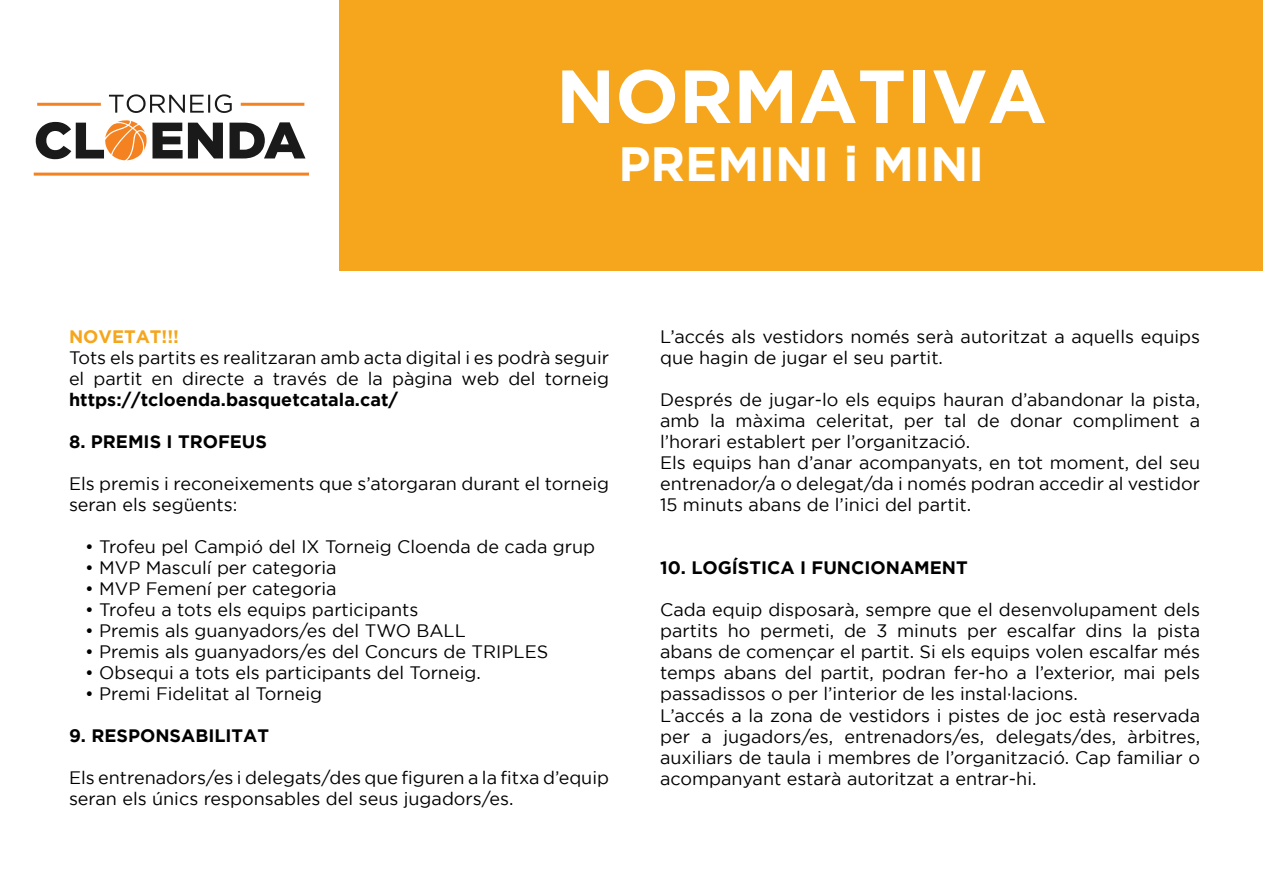
<style>
.page{position:relative;width:1263px;height:893px;background:#fff}
.page>*{position:absolute;margin:0;border:0;box-sizing:border-box;transform-origin:0 0}
.t1{font:700 75px "Gotham";color:#fff}
.t2{font:700 48px "Gotham";color:#fff}
.t3{font:18px/21px "Gotham";color:#000;text-align:justify}
.t4{font:700 18px "Gotham";color:#000}
.t5{font:700 18px "Gotham";color:#f5a61c}
.s1{font-weight:700}
</style>
<div class="page">
<svg style="left:109px;top:94px;width:123px;height:19px"></svg>
<svg style="left:36px;top:120px;width:269px;height:40px"></svg>
<hr style="left:241px;top:103px;width:63px;height:3px;background:#f58220">
<hr style="left:37px;top:103px;width:64px;height:3px;background:#f58220">
<hr style="left:34px;top:173px;width:275px;height:3px;background:#f58220">
<div style="left:340px;top:0;width:923px;height:270px;background:#f5a61c"></div>
<p class="t1" style="left:556px;top:53px;width:492px">NORMATIVA</p>
<p class="t2" style="left:618px;top:136px;width:367px">PREMINI i MINI</p>
<p class="t5" style="left:69px;top:326px;width:112px">NOVETAT!!!</p>
<p class="t3" style="left:69px;top:347px;width:542px">Tots els partits es realitzaran amb acta digital i es podrà seguir el partit en directe a través de la pàgina web del torneig <span class="s1">https://tcloenda.basquetcatala.cat/</span></p>
<p class="t4" style="left:69px;top:431px;width:199px">8. PREMIS I TROFEUS</p>
<p class="t3" style="left:69px;top:473px;width:541px">Els premis i reconeixements que s’atorgaran durant el torneig seran els següents:</p>
<p class="t3" style="left:85px;top:536px;width:511px">• Trofeu pel Campió del IX Torneig Cloenda de cada grup</p>
<p class="t3" style="left:85px;top:557px;width:253px">• MVP Masculí per categoria</p>
<p class="t3" style="left:85px;top:578px;width:253px">• MVP Femení per categoria</p>
<p class="t3" style="left:85px;top:599px;width:335px">• Trofeu a tots els equips participants</p>
<p class="t3" style="left:85px;top:620px;width:382px">• Premis als guanyadors/es del TWO BALL</p>
<p class="t3" style="left:85px;top:641px;width:465px">• Premis als guanyadors/es del Concurs de TRIPLES</p>
<p class="t3" style="left:85px;top:662px;width:397px">• Obsequi a tots els participants del Torneig.</p>
<p class="t3" style="left:85px;top:683px;width:239px">• Premi Fidelitat al Torneig</p>
<p class="t4" style="left:69px;top:725px;width:202px">9. RESPONSABILITAT</p>
<p class="t3" style="left:69px;top:767px;width:542px">Els entrenadors/es i delegats/des que figuren a la fitxa d’equip seran els únics responsables del seus jugadors/es.</p>
<p class="t3" style="left:660px;top:326px;width:541px">L’accés als vestidors només serà autoritzat a aquells equips que hagin de jugar el seu partit.</p>
<p class="t3" style="left:660px;top:389px;width:542px">Després de jugar-lo els equips hauran d’abandonar la pista, amb la màxima celeritat, per tal de donar compliment a l’horari establert per l’organització.</p>
<p class="t3" style="left:660px;top:452px;width:542px">Els equips han d’anar acompanyats, en tot moment, del seu entrenador/a o delegat/da i només podran accedir al vestidor 15 minuts abans de l’inici del partit.</p>
<p class="t4" style="left:660px;top:557px;width:309px">10. LOGÍSTICA I FUNCIONAMENT</p>
<p class="t3" style="left:660px;top:599px;width:542px">Cada equip disposarà, sempre que el desenvolupament dels partits ho permeti, de 3 minuts per escalfar dins la pista abans de començar el partit. Si els equips volen escalfar més temps abans del partit, podran fer-ho a l’exterior, mai pels passadissos o per l’interior de les instal·lacions.</p>
<p class="t3" style="left:660px;top:705px;width:542px">L’accés a la zona de vestidors i pistes de joc està reservada per a jugadors/es, entrenadors/es, delegats/des, àrbitres, auxiliars de taula i membres de l’organització. Cap familiar o acompanyant estarà autoritzat a entrar-hi.</p>
</div>
